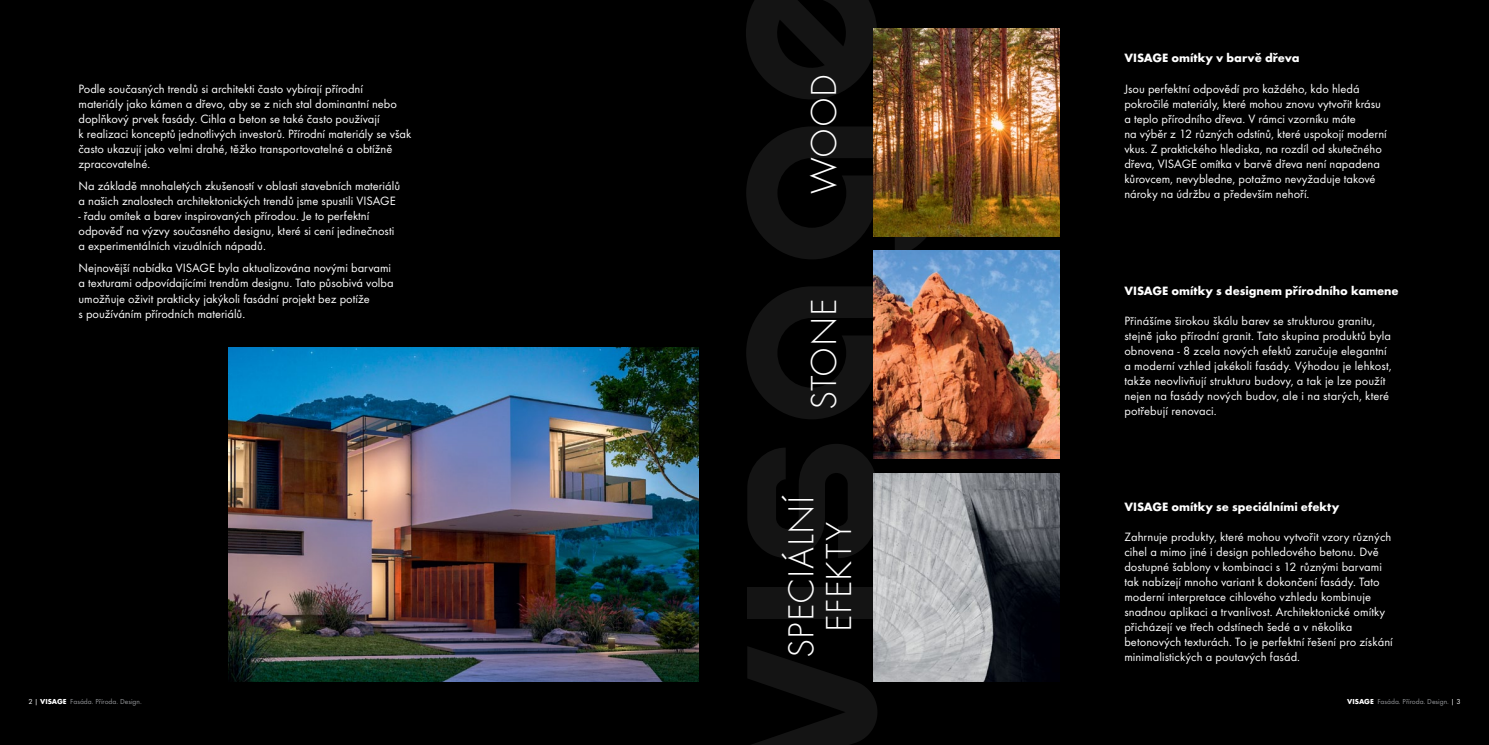
<style>
.page{position:relative;width:1489px;height:745px;background:#fff}
.page>*{position:absolute;margin:0;border:0;box-sizing:border-box;transform-origin:0 0}
.t1{font:37.5px/37.5px "Futura TOT Ligh";letter-spacing:.015em;color:#fff;text-align:center}
.t2{font:12.5px/15px "Futura TOT";color:#fff}
.t3{font:700 12.5px "Futura TOT";color:#fff}
.t4{font:7.5px "Futura TOT";color:#939598}
.s1{color:#fff}
.s2{font-weight:700;color:#fff}
</style>
<div class="page">
<div style="left:0;top:0;width:744px;height:744px;background:#000"></div>
<img style="left:229px;top:347px;width:469px;height:333px">
<div style="left:744px;top:0;width:744px;height:744px;background:#000"></div>
<svg style="left:746px;top:126px;width:197px;height:133px"></svg>
<svg style="left:746px;top:0;width:137px;height:99px"></svg>
<svg style="left:747px;top:647px;width:130px;height:97px"></svg>
<div style="left:747px;top:587px;width:129px;height:31px;background:#141414"></div>
<svg style="left:747px;top:444px;width:129px;height:114px"></svg>
<svg style="left:746px;top:286px;width:127px;height:133px"></svg>
<img style="left:873px;top:29px;width:186px;height:207px">
<img style="left:873px;top:250px;width:186px;height:208px">
<img style="left:873px;top:472px;width:186px;height:208px">
<p class="t2" style="left:78px;top:81px;width:334px">Podle současných trendů si architekti často vybírají přírodní<br>materiály jako kámen a dřevo, aby se z nich stal dominantní nebo doplňkový prvek fasády. Cihla a beton se také často používají<br>k realizaci konceptů jednotlivých investorů. Přírodní materiály se však často ukazují jako velmi drahé, těžko transportovatelné a obtížně zpracovatelné.</p>
<p class="t2" style="left:78px;top:178px;width:323px">Na základě mnohaletých zkušeností v oblasti stavebních materiálů a našich znalostech architektonických trendů jsme spustili VISAGE</p>
<p class="t2" style="left:78px;top:208px;width:317px">- řadu omítek a barev inspirovaných přírodou. Je to perfektní odpověď na výzvy současného designu, které si cení jedinečnosti a experimentálních vizuálních nápadů.</p>
<p class="t2" style="left:78px;top:260px;width:316px">Nejnovější nabídka VISAGE byla aktualizována novými barvami a texturami odpovídajícími trendům designu. Tato působivá volba umožňuje oživit prakticky jakýkoli fasádní projekt bez potíže<br>s používáním přírodních materiálů.</p>
<h1 class="t1" style="left:805px;top:194px;width:122px;rotate:-90deg">Wood</h1>
<h1 class="t1" style="left:805px;top:410px;width:113px;rotate:-90deg">Stone</h1>
<h1 class="t1" style="left:782px;top:658px;width:164px;rotate:-90deg">SPECIÁLN Í<br>EFEKTY</h1>
<p class="t3" style="left:1124px;top:50px;width:177px">VISAGE omítky v barvě dřeva</p>
<p class="t2" style="left:1124px;top:81px;width:264px">Jsou perfektní odpovědí pro každého, kdo hledá pokročilé materiály, které mohou znovu vytvořit krásu a teplo přírodního dřeva. V rámci vzorníku máte<br>na výběr z 12 různých odstínů, které uspokojí moderní vkus. Z praktického hlediska, na rozdíl od skutečného dřeva, VISAGE omítka v barvě dřeva není napadena kůrovcem, nevybledne, potažmo nevyžaduje takové nároky na údržbu a především nehoří.</p>
<p class="t3" style="left:1124px;top:282px;width:276px">VISAGE omítky s designem přírodního kamene</p>
<p class="t2" style="left:1124px;top:312px;width:269px">Přinášíme širokou škálu barev se strukturou granitu, stejně jako přírodní granit. Tato skupina produktů byla obnovena - 8 zcela nových efektů zaručuje elegantní a moderní vzhled jakékoli fasády. Výhodou je lehkost, takže neovlivňují strukturu budovy, a tak je lze použít nejen na fasády nových budov, ale i na starých, které potřebují renovaci.</p>
<p class="t3" style="left:1124px;top:498px;width:216px">VISAGE omítky se speciálními efekty</p>
<p class="t2" style="left:1124px;top:528px;width:270px">Zahrnuje produkty, které mohou vytvořit vzory různých cihel a mimo jiné i design pohledového betonu. Dvě dostupné šablony v kombinaci s 12 různými barvami tak nabízejí mnoho variant k dokončení fasády. Tato moderní interpretace cihlového vzhledu kombinuje snadnou aplikaci a trvanlivost. Architektonické omítky přicházejí ve třech odstínech šedé a v několika betonových texturách. To je perfektní řešení pro získání minimalistických a poutavých fasád.</p>
<p class="t4" style="left:28px;top:696px;width:115px"><span class="s1">2 |</span> <span class="s2">VISAGE</span> Fasáda. Příroda. Design.</p>
<p class="t4" style="left:1347px;top:697px;width:115px"><span class="s2">VISAGE</span> Fasáda. Příroda. Design. <span class="s1">| 3</span></p>
</div>
